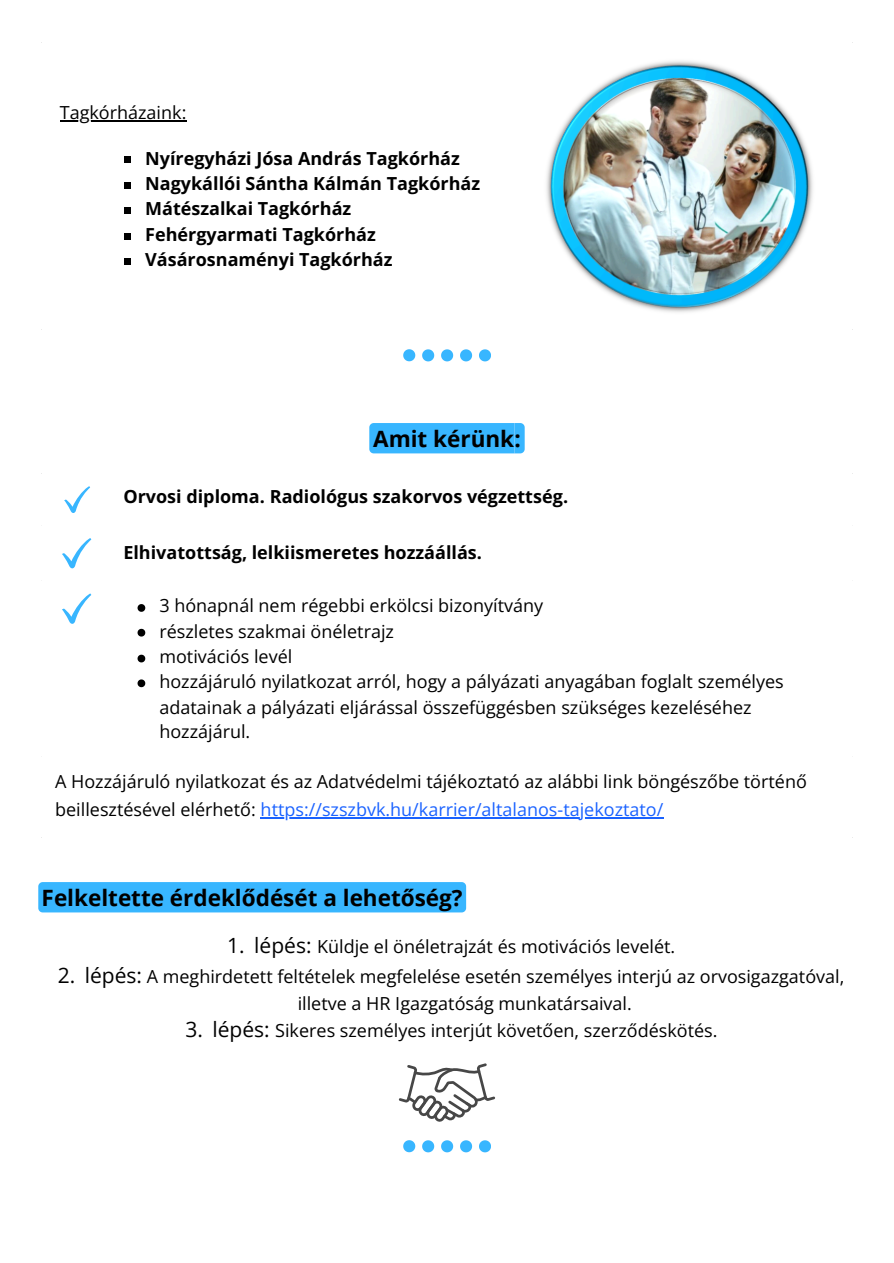
<style>
.page{position:relative;width:894px;height:1263px;background:#fff}
.page>*{position:absolute;margin:0;border:0;box-sizing:border-box;transform-origin:0 0}
.t1{font:700 22.5px "Open Sans";color:#000}
.t2{font:21px "Open Sans";color:#000}
.t3{font:18px/25.3px "Open Sans";color:#000}
.t4{font:700 18px "Open Sans";color:#000}
.s1{color:#1a62ff}
.s2{font-size:21px}
</style>
<div class="page">
<div style="left:369px;top:423px;width:155px;height:30px;background:#38b6ff"></div>
<div style="left:38px;top:882px;width:428px;height:30px;background:#38b6ff"></div>
<svg style="left:124px;top:157px;width:6px;height:6px"></svg>
<div style="left:124px;top:182px;width:6px;height:7px;background:#000"></div>
<div style="left:124px;top:207px;width:6px;height:7px;background:#000"></div>
<svg style="left:124px;top:233px;width:6px;height:6px"></svg>
<svg style="left:124px;top:258px;width:6px;height:6px"></svg>
<hr style="left:60px;top:120px;width:126px;height:2px;background:#000">
<img style="left:546px;top:61px;width:267px;height:251px">
<svg style="left:403px;top:349px;width:12px;height:12px"></svg>
<svg style="left:422px;top:349px;width:12px;height:12px"></svg>
<svg style="left:441px;top:349px;width:12px;height:12px"></svg>
<svg style="left:460px;top:349px;width:12px;height:12px"></svg>
<svg style="left:479px;top:349px;width:11px;height:12px"></svg>
<svg style="left:64px;top:486px;width:26px;height:27px"></svg>
<svg style="left:62px;top:538px;width:29px;height:30px"></svg>
<svg style="left:62px;top:593px;width:29px;height:31px"></svg>
<svg style="left:137px;top:604px;width:8px;height:8px"></svg>
<svg style="left:137px;top:629px;width:8px;height:8px"></svg>
<svg style="left:137px;top:655px;width:8px;height:7px"></svg>
<svg style="left:137px;top:679px;width:8px;height:8px"></svg>
<hr style="left:260px;top:818px;width:403px;height:1px;background:#1a62ff">
<svg style="left:398px;top:1063px;width:97px;height:59px"></svg>
<svg style="left:403px;top:1140px;width:12px;height:12px"></svg>
<svg style="left:422px;top:1140px;width:12px;height:12px"></svg>
<svg style="left:441px;top:1140px;width:12px;height:12px"></svg>
<svg style="left:460px;top:1140px;width:12px;height:12px"></svg>
<svg style="left:479px;top:1140px;width:11px;height:12px"></svg>
<p class="t3" style="left:60px;top:100px;width:128px">Tagkórházaink:</p>
<p class="t4" style="left:145px;top:146px;width:316px">Nyíregyházi Jósa András Tagkórház</p>
<p class="t4" style="left:145px;top:171px;width:336px">Nagykállói Sántha Kálmán Tagkórház</p>
<p class="t4" style="left:145px;top:196px;width:207px">Mátészalkai Tagkórház</p>
<p class="t4" style="left:145px;top:222px;width:232px">Fehérgyarmati Tagkórház</p>
<p class="t4" style="left:145px;top:246px;width:249px">Vásárosnaményi Tagkórház</p>
<h1 class="t1" style="left:373px;top:423px;width:149px">Amit kérünk:</h1>
<p class="t4" style="left:123px;top:484px;width:446px">Orvosi diploma. Radiológus szakorvos végzettség.</p>
<p class="t4" style="left:123px;top:540px;width:360px">Elhivatottság, lelkiismeretes hozzáállás.</p>
<p class="t3" style="left:159px;top:593px;width:385px">3 hónapnál nem régebbi erkölcsi bizonyítvány</p>
<p class="t3" style="left:159px;top:619px;width:236px">részletes szakmai önéletrajz</p>
<p class="t3" style="left:159px;top:643px;width:134px">motivációs levél</p>
<p class="t3" style="left:159px;top:668px;width:625px">hozzájáruló nyilatkozat arról, hogy a pályázati anyagában foglalt személyes adatainak a pályázati eljárással összefüggésben szükséges kezeléséhez hozzájárul.</p>
<p class="t3" style="left:55px;top:767px;width:753px;line-height:28.2px">A Hozzájáruló nyilatkozat és az Adatvédelmi tájékoztató az alábbi link böngészőbe történő beillesztésével elérhető: <span class="s1">https://szszbvk.hu/karrier/altalanos-tajekoztato/</span></p>
<p class="t1" style="left:42px;top:882px;width:422px">Felkeltette érdeklődését a lehetőség?</p>
<p class="t3" style="left:254px;top:933px;width:422px"><span class="s2">lépés:</span> Küldje el önéletrajzát és motivációs levelét.</p>
<p class="t3" style="left:85px;top:963px;width:760px;line-height:27px;text-align:center"><span class="s2">lépés:</span> A meghirdetett feltételek megfelelése esetén személyes interjú az orvosigazgatóval, illetve a HR Igazgatóság munkatársaival.</p>
<p class="t3" style="left:212px;top:1018px;width:506px"><span class="s2">lépés:</span> Sikeres személyes interjút követően, szerződéskötés.</p>
<p class="t2" style="left:227px;top:930px;width:19px">1.</p>
<p class="t2" style="left:58px;top:961px;width:19px">2.</p>
<p class="t2" style="left:185px;top:1015px;width:19px">3.</p>
</div>
